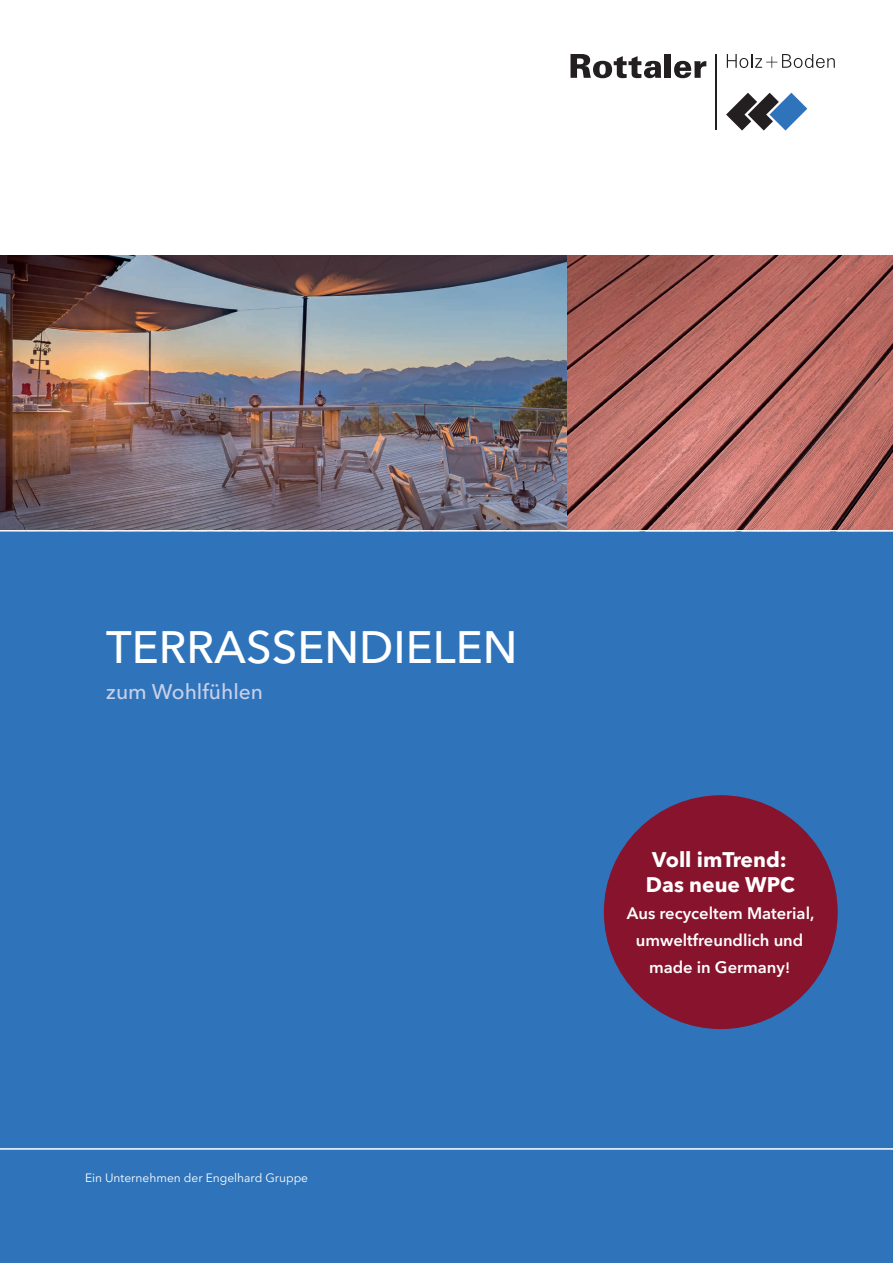
<style>
.page{position:relative;width:893px;height:1263px;background:#fff}
.page>*{position:absolute;margin:0;border:0;box-sizing:border-box;transform-origin:0 0}
.t1{font:500 45px "Avenir Next LT Pro";color:#fff}
.t2{font:700 21px/25.2px "Avenir Next LT Pro";color:#fff;text-align:center}
.t3{font:500 21px "Avenir Next LT Pro";color:#c7d0e9}
.t4{font:600 16.5px/27px "Avenir Next LT Pro";color:#fff;text-align:center}
.t5{font:12px "Avenir Next LT Pro";color:#fff}
.s1{font-size:15px}
</style>
<div class="page">
<div style="left:0;top:289px;width:893px;height:974px;background:#2f74ba"></div>
<hr style="left:0;top:1148px;width:893px;height:2px;background:#fff">
<svg style="left:570px;top:54px;width:91px;height:24px"></svg>
<div style="left:665px;top:54px;width:6px;height:24px;background:#231f20"></div>
<svg style="left:674px;top:61px;width:32px;height:17px"></svg>
<svg style="left:727px;top:54px;width:108px;height:14px"></svg>
<hr style="left:716px;top:54px;width:1px;height:76px;background:#231f20">
<svg style="left:726px;top:93px;width:81px;height:38px"></svg>
<img style="left:566px;top:255px;width:327px;height:275px">
<div style="left:604px;top:795px;width:234px;height:234px;background:#87132c;border-radius:50%"></div>
<img style="left:0;top:255px;width:566px;height:275px">
<hr style="left:0;top:530px;width:893px;height:1px;background:#fff">
<h1 class="t1" style="left:106px;top:621px;width:413px">TERRASSENDIELEN</h1>
<p class="t3" style="left:106px;top:679px;width:158px">zum Wohlfühlen</p>
<p class="t5" style="left:85px;top:1170px;width:225px">Ein Unternehmen der Engelhard Gruppe</p>
<p class="t2" style="left:646px;top:847px;width:150px">Voll imTrend:<br>Das neue WPC</p>
<p class="t4" style="left:627px;top:900px;width:189px">Aus recyceltem Material, umweltfreundlich und made in Germany<span class="s1">!</span></p>
</div>
